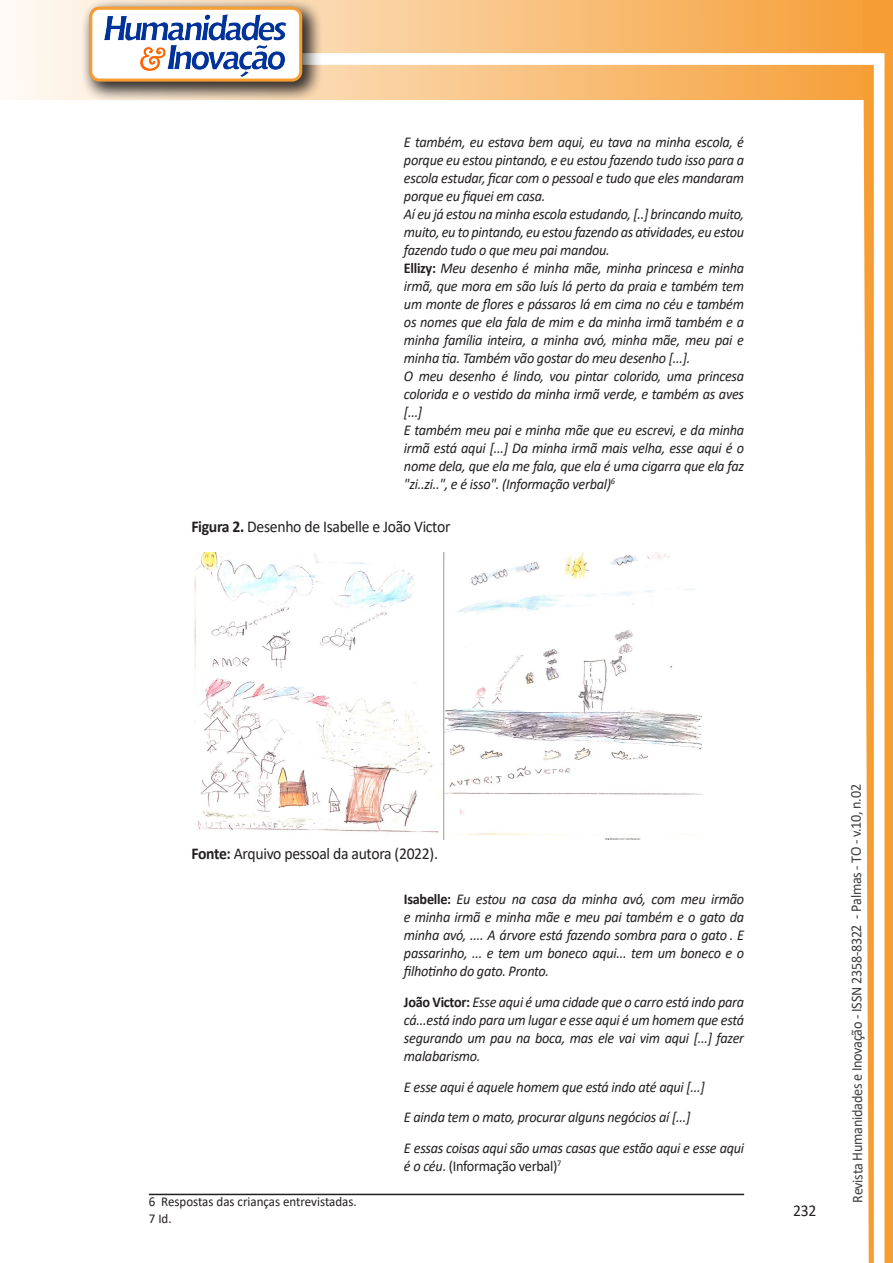
<style>
.page{position:relative;width:893px;height:1263px;background:#fff}
.page>*{position:absolute;margin:0;border:0;box-sizing:border-box;transform-origin:0 0}
.texto{font:16.5px "Calibri";letter-spacing:-.02em;color:#231f20;scale:.95 1}
.citacao{font:italic 15px/18px "Calibri";letter-spacing:-.02em;color:#231f20;text-align:justify;scale:.95 1}
.t1{font:15px "Calibri";letter-spacing:-.025em;color:#3e3e3f;scale:.95 1}
.Rodapé{font:13.5px "Calibri";color:#231f20;scale:.96 1}
.s1{font-weight:700;font-style:normal}
.s2{font-weight:700}
.s3{font-style:normal}
</style>
<div class="page">
<svg style="left:5px;top:0;width:858px;height:100px;background:#f9c484"></svg>
<div style="left:302px;top:53px;width:582px;height:12px;background:#fff;border:2px solid #fff"></div>
<svg style="left:863px;top:0;width:30px;height:1263px"></svg>
<div style="left:81px;top:0;width:241px;height:102px;background:#231f20;opacity:.75"></div>
<div style="left:91px;top:8px;width:210px;height:72px;background:#fff;border-radius:9px"></div>
<img style="left:104px;top:14px;width:181px;height:62px">
<div style="left:89px;top:7px;width:213px;height:75px;border:3px solid #f69e34;border-radius:9px"></div>
<img style="left:194px;top:553px;width:507px;height:286px">
<hr style="left:149px;top:1194px;width:595px;height:1px;background:#231f20">
<p class="citacao" style="left:404px;top:133px;width:360px">E também, eu estava bem aqui, eu tava na minha escola, é porque eu estou pintando, e eu estou fazendo tudo isso para a escola estudar, ficar com o pessoal e tudo que eles mandaram porque eu fiquei em casa.</p>
<p class="citacao" style="left:404px;top:205px;width:360px">Aí eu já estou na minha escola estudando, [..] brincando muito, muito, eu to pintando, eu estou fazendo as atividades, eu estou fazendo tudo o que meu pai mandou.</p>
<p class="citacao" style="left:404px;top:259px;width:360px"><span class="s1">Ellizy:</span> Meu desenho é minha mãe, minha princesa e minha irmã, que mora em são luís lá perto da praia e também tem um monte de flores e pássaros lá em cima no céu e também os nomes que ela fala de mim e da minha irmã também e a minha família inteira, a minha avó, minha mãe, meu pai e minha tia. Também vão gostar do meu desenho [...].</p>
<p class="citacao" style="left:404px;top:367px;width:360px">O meu desenho é lindo, vou pintar colorido, uma princesa colorida e o vestido da minha irmã verde, e também as aves [...]</p>
<p class="citacao" style="left:404px;top:421px;width:360px">E também meu pai e minha mãe que eu escrevi, e da minha irmã está aqui [...] Da minha irmã mais velha, esse aqui é o nome dela, que ela me fala, que ela é uma cigarra que ela faz "zi..zi..", e é isso". (Informação verbal)<sup>6</sup></p>
<p class="texto" style="left:191px;top:515px;width:274px"><span class="s2">Figura 2.</span> Desenho de Isabelle e João Victor</p>
<p class="texto" style="left:191px;top:842px;width:261px"><span class="s2">Fonte:</span> Arquivo pessoal da autora (2022).</p>
<p class="citacao" style="left:404px;top:889px;width:360px"><span class="s1">Isabelle:</span> Eu estou na casa da minha avó, com meu irmão e minha irmã e minha mãe e meu pai também e o gato da minha avó, .... A árvore está fazendo sombra para o gato . E passarinho, ... e tem um boneco aqui... tem um boneco e o filhotinho do gato. Pronto.</p>
<p class="citacao" style="left:404px;top:992px;width:360px"><span class="s1">João Victor:</span> Esse aqui é uma cidade que o carro está indo para cá...está indo para um lugar e esse aqui é um homem que está segurando um pau na boca, mas ele vai vim aqui [...] fazer malabarismo.</p>
<p class="citacao" style="left:404px;top:1077px;width:318px">E esse aqui é aquele homem que está indo até aqui [...]</p>
<p class="citacao" style="left:404px;top:1108px;width:303px">E ainda tem o mato, procurar alguns negócios aí [...]</p>
<p class="citacao" style="left:404px;top:1138px;width:359px">E essas coisas aqui são umas casas que estão aqui e esse aqui é o céu<span class="s3">. (Informação verbal)</span><sup>7</sup></p>
<p class="Rodapé" style="left:149px;top:1192px;width:218px">6 Respostas das crianças entrevistadas.</p>
<p class="Rodapé" style="left:149px;top:1209px;width:25px">7 Id.</p>
<p class="texto" style="left:793px;top:1199px;width:26px">232</p>
<p class="t1" style="left:846px;top:1203px;width:442px;rotate:-90deg">Revista Humanidades e Inovação - ISSN 2358-8322 - Palmas - TO - v.10, n.02</p>
</div>
